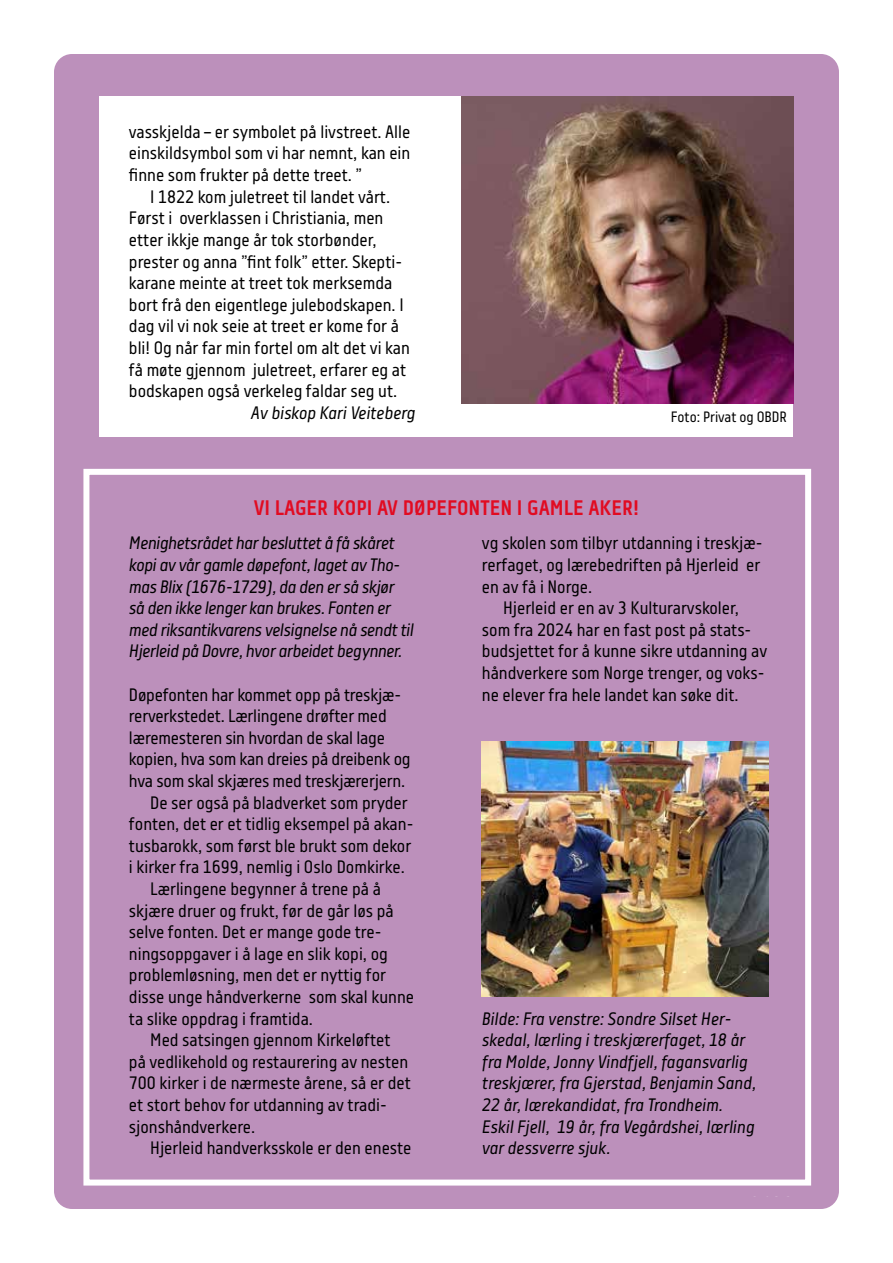
<style>
.page{position:relative;width:893px;height:1263px;background:#fff}
.page>*{position:absolute;margin:0;border:0;box-sizing:border-box;transform-origin:0 0}
.t1{font:700 21px "Centima";color:#e10b21}
.t2{font:18px/21.6px "Centima";color:#000}
.t3{font:italic 18px/21.6px "Centima";color:#000}
.t4{font:italic 18px/21.6px "Centima";letter-spacing:-.02em;color:#000}
.t5{font:15px "Centima";color:#000}
</style>
<div class="page">
<div style="left:54px;top:54px;width:785px;height:1155px;background:#bc90bb;border-radius:18px"></div>
<div style="left:100px;top:97px;width:693px;height:1074px;background:#fff"></div>
<div style="left:83px;top:437px;width:724px;height:759px;background:#bc90bb"></div>
<div style="left:83px;top:469px;width:728px;height:716px;border:6px solid #fff"></div>
<img style="left:462px;top:97px;width:331px;height:307px">
<img style="left:482px;top:741px;width:286px;height:255px">
<p class="t2" style="left:129px;top:121px;width:283px;text-align:justify">vasskjelda – er symbolet på livstreet. Alle einskildsymbol som vi har nemnt, kan ein finne som frukter på dette treet. ”</p>
<p class="t2" style="left:129px;top:186px;width:282px;text-indent:21px">I 1822 kom juletreet til landet vårt.<br>Først i overklassen i Christiania, men etter ikkje mange år tok storbønder, prester og anna ”fint folk” etter. Skepti&shy;karane meinte at treet tok merksemda bort frå den eigentlege julebodskapen. I dag vil vi nok seie at treet er kome for å bli! Og når far min fortel om alt det vi kan få møte gjennom juletreet, erfarer eg at bodskapen også verkeleg faldar seg ut.</p>
<p class="t3" style="left:251px;top:402px;width:166px">Av biskop Kari Veiteberg</p>
<p class="t1" style="left:254px;top:495px;width:387px">VI LAGER KOPI AV DØPEFONTEN I GAMLE AKER!</p>
<p class="t5" style="left:671px;top:408px;width:118px">Foto: Privat og OBDR</p>
<p class="t4" style="left:129px;top:533px;width:286px">Menighetsrådet har besluttet å få skåret kopi av vår gamle døpefont, laget av Tho&shy;mas Blix (1676-1729), da den er så skjør så den ikke lenger kan brukes. Fonten er med riksantikvarens velsignelse nå sendt til Hjerleid på Dovre, hvor arbeidet begynner.</p>
<p class="t2" style="left:129px;top:684px;width:274px">Døpefonten har kommet opp på treskjæ-</p>
<p class="t2" style="left:129px;top:705px;width:259px">rerverkstedet. Lærlingene drøfter med</p>
<p class="t2" style="left:129px;top:727px;width:258px">læremesteren sin hvordan de skal lage</p>
<p class="t2" style="left:129px;top:749px;width:283px">kopien, hva som kan dreies på dreibenk og</p>
<p class="t2" style="left:129px;top:770px;width:278px">hva som skal skjæres med treskjærerjern.</p>
<p class="t2" style="left:150px;top:792px;width:259px">De ser også på bladverket som pryder</p>
<p class="t2" style="left:129px;top:813px;width:286px">fonten, det er et tidlig eksempel på akan-</p>
<p class="t2" style="left:129px;top:835px;width:284px">tusbarokk, som først ble brukt som dekor</p>
<p class="t2" style="left:129px;top:857px;width:277px">i kirker fra 1699, nemlig i Oslo Domkirke.</p>
<p class="t2" style="left:150px;top:878px;width:232px">Lærlingene begynner å trene på å</p>
<p class="t2" style="left:129px;top:900px;width:266px">skjære druer og frukt, før de går løs på</p>
<p class="t2" style="left:129px;top:921px;width:254px">selve fonten. Det er mange gode tre-</p>
<p class="t2" style="left:129px;top:943px;width:260px">ningsoppgaver i å lage en slik kopi, og</p>
<p class="t2" style="left:129px;top:965px;width:258px">problemløsning, men det er nyttig for</p>
<p class="t2" style="left:129px;top:986px;width:287px">disse unge håndverkerne som skal kunne</p>
<p class="t2" style="left:129px;top:1008px;width:186px">ta slike oppdrag i framtida.</p>
<p class="t2" style="left:150px;top:1029px;width:242px">Med satsingen gjennom Kirkeløftet</p>
<p class="t2" style="left:129px;top:1051px;width:281px">på vedlikehold og restaurering av nesten</p>
<p class="t2" style="left:129px;top:1073px;width:283px">700 kirker i de nærmeste årene, så er det</p>
<p class="t2" style="left:129px;top:1094px;width:259px">et stort behov for utdanning av tradi-</p>
<p class="t2" style="left:129px;top:1116px;width:128px">sjonshåndverkere.</p>
<p class="t2" style="left:150px;top:1137px;width:263px">Hjerleid handverksskole er den eneste</p>
<p class="t2" style="left:482px;top:533px;width:282px">vg skolen som tilbyr utdanning i treskjæ&shy;rerfaget, og lærebedriften på Hjerleid er en av få i Norge.</p>
<p class="t2" style="left:482px;top:597px;width:287px;text-indent:21px">Hjerleid er en av 3 Kulturarvskoler, som fra 2024 har en fast post på stats&shy;budsjettet for å kunne sikre utdanning av håndverkere som Norge trenger, og voks&shy;ne elever fra hele landet kan søke dit.</p>
<p class="t3" style="left:482px;top:1008px;width:276px">Bilde: Fra venstre: Sondre Silset Her&shy;skedal, lærling i treskjærerfaget, 18 år fra Molde, Jonny Vindfjell, fagansvarlig treskjærer, fra Gjerstad, Benjamin Sand, 22 år, lærekandidat, fra Trondheim.<br>Eskil Fjell, 19 år, fra Vegårdshei, lærling var dessverre sjuk.</p>
</div>
